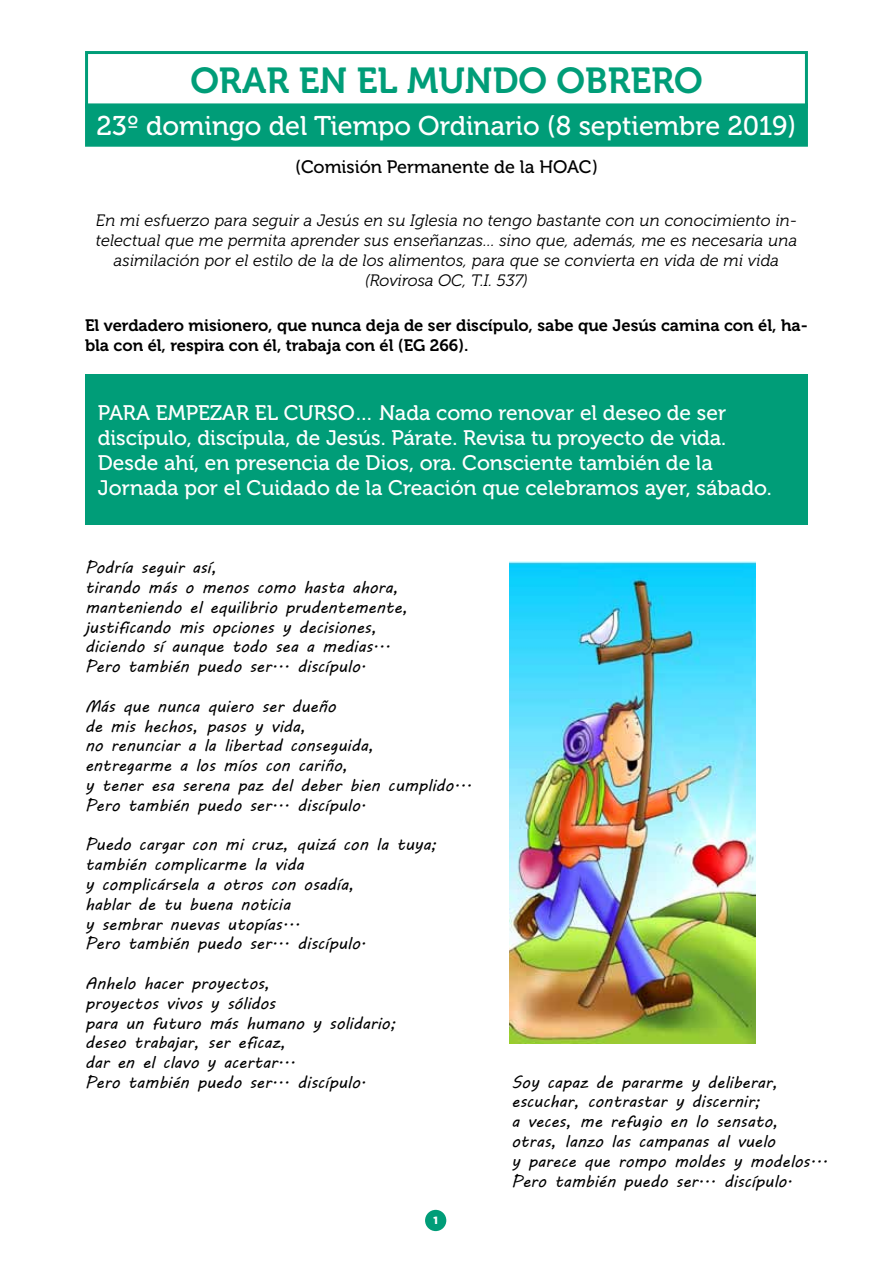
<style>
.page{position:relative;width:893px;height:1263px;background:#fff}
.page>*{position:absolute;margin:0;border:0;box-sizing:border-box;transform-origin:0 0}
.t1{font:36px "Museo 700";color:#009d78}
.t2{font:27px "Museo 500";color:#fff}
.t3{font:21px/25.2px "Museo 500";color:#fff}
.t4{font:18px "Museo 500";color:#000}
.t5{font:16.5px/19.8px "MV Boli";color:#000}
.t6{font:italic 16.5px/19.8px "Museo 300";letter-spacing:.01em;color:#000;text-align:center}
.t7{font:16.5px/19.8px "Museo 700";color:#000}
.t8{font:900 10.5px "Gotham HTF";color:#fff}
</style>
<div class="page">
<div style="left:85px;top:51px;width:723px;height:57px;border:3px solid #009d78"></div>
<div style="left:87px;top:105px;width:719px;height:40px;background:#009d78"></div>
<div style="left:85px;top:103px;width:723px;height:44px;border:3px solid #009d78"></div>
<div style="left:85px;top:374px;width:723px;height:151px;background:#009d78"></div>
<div style="left:425px;top:1210px;width:21px;height:21px;background:#009d78;border-radius:50%"></div>
<img style="left:509px;top:561px;width:246px;height:483px">
<h1 class="t1" style="left:190px;top:61px;width:514px">ORAR EN EL MUNDO OBRERO</h1>
<h2 class="t2" style="left:97px;top:111px;width:701px">23º domingo del Tiempo Ordinario (8 septiembre 2019)</h2>
<p class="t4" style="left:295px;top:157px;width:304px">(Comisión Permanente de la HOAC)</p>
<p class="t6" style="left:96px;top:211px;width:703px">En mi esfuerzo para seguir a Jesús en su Iglesia no tengo bastante con un conocimiento in&shy;telectual que me permita aprender sus enseñanzas… sino que, además, me es necesaria una asimilación por el estilo de la de los alimentos, para que se convierta en vida de mi vida (Rovirosa OC, T.I. 537)</p>
<p class="t7" style="left:85px;top:316px;width:724px">El verdadero misionero, que nunca deja de ser discípulo, sabe que Jesús camina con él, ha&shy;bla con él, respira con él, trabaja con él (EG 266).</p>
<p class="t3" style="left:98px;top:400px;width:675px">PARA EMPEZAR EL CURSO… Nada como renovar el deseo de ser discípulo, discípula, de Jesús. Párate. Revisa tu proyecto de vida.<br>Desde ahí, en presencia de Dios, ora. Consciente también de la Jornada por el Cuidado de la Creación que celebramos ayer, sábado.</p>
<p class="t5" style="left:85px;top:557px;width:325px">Podría seguir así,<br>tirando más o menos como hasta ahora, manteniendo el equilibrio prudentemente, justificando mis opciones y decisiones, diciendo sí aunque todo sea a medias...<br>Pero también puedo ser... discípulo.</p>
<p class="t5" style="left:85px;top:696px;width:388px">Más que nunca quiero ser dueño<br>de mis hechos, pasos y vida,<br>no renunciar a la libertad conseguida,<br>entregarme a los míos con cariño,<br>y tener esa serena paz del deber bien cumplido...<br>Pero también puedo ser... discípulo.</p>
<p class="t5" style="left:85px;top:834px;width:353px">Puedo cargar con mi cruz, quizá con la tuya; también complicarme la vida<br>y complicársela a otros con osadía,<br>hablar de tu buena noticia<br>y sembrar nuevas utopías...<br>Pero también puedo ser... discípulo.</p>
<p class="t5" style="left:85px;top:973px;width:312px">Anhelo hacer proyectos,<br>proyectos vivos y sólidos<br>para un futuro más humano y solidario; deseo trabajar, ser eficaz,<br>dar en el clavo y acertar...<br>Pero también puedo ser... discípulo.</p>
<p class="t8" style="left:433px;top:1214px;width:6px">1</p>
<p class="t5" style="left:511px;top:1072px;width:318px">Soy capaz de pararme y deliberar, escuchar, contrastar y discernir;<br>a veces, me refugio en lo sensato, otras, lanzo las campanas al vuelo<br>y parece que rompo moldes y modelos...<br>Pero también puedo ser... discípulo.</p>
</div>
